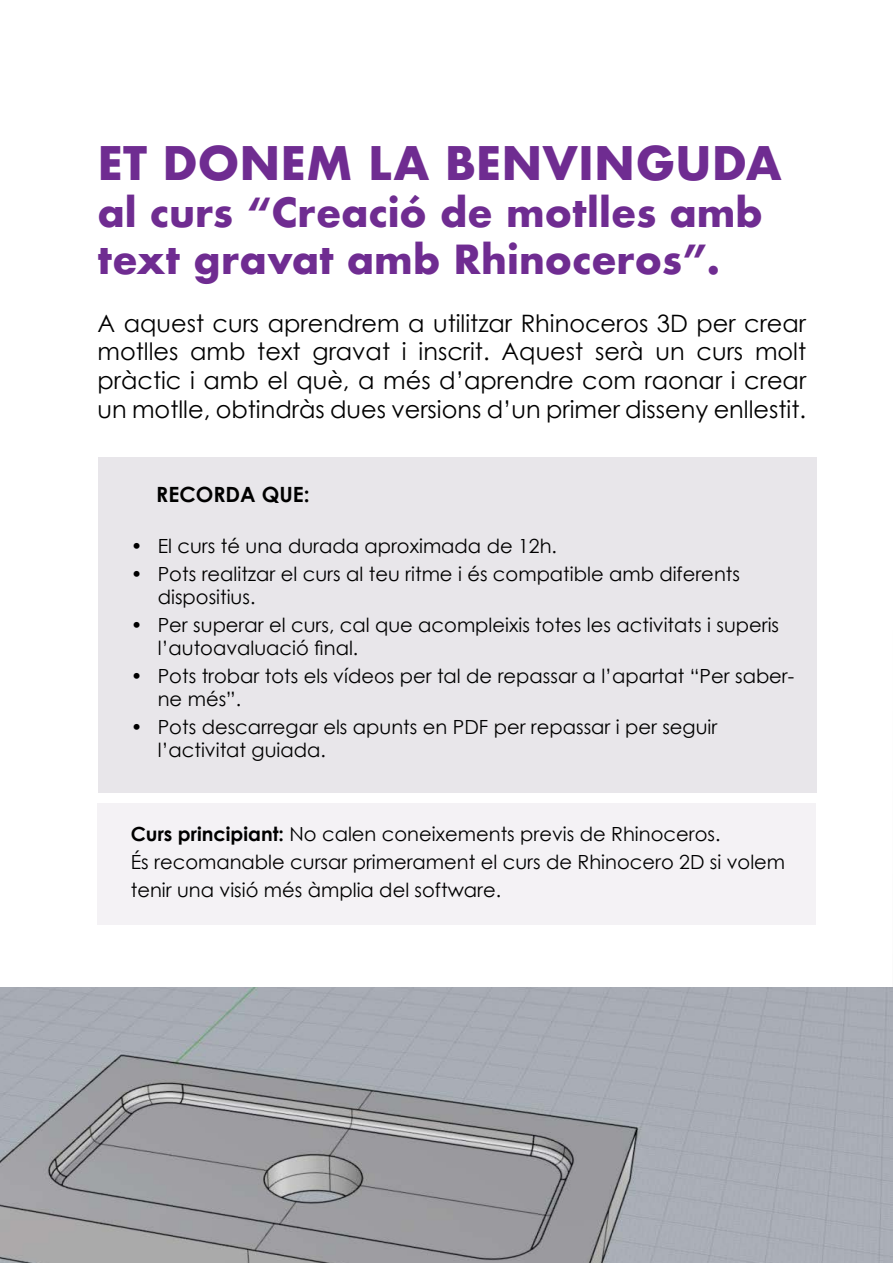
<style>
.page{position:relative;width:893px;height:1263px;background:#fff}
.page>*{position:absolute;margin:0;border:0;box-sizing:border-box;transform-origin:0 0}
.t1{font:700 45px "Futura";color:#6f2c91}
.t2{font:700 39px/46.8px "Futura";color:#6f2c91}
.t3{font:24px/28.8px "Century Gothic";color:#000;text-align:justify}
.t4{font:700 21px "Century Gothic";color:#000}
.t5{font:19.5px/23.4px "Century Gothic";color:#000}
.s1{font-weight:700}
</style>
<div class="page">
<div style="left:97px;top:804px;width:719px;height:121px;background:#f4f2f5"></div>
<img style="left:0;top:988px;width:893px;height:275px">
<div style="left:98px;top:457px;width:719px;height:335px;background:#e8e6ea"></div>
<h1 class="t1" style="left:97px;top:131px;width:686px">ET DONEM LA BENVINGUDA</h1>
<h2 class="t2" style="left:97px;top:189px;width:667px">al curs “Creació de motlles amb text gravat amb Rhinoceros”.</h2>
<p class="t3" style="left:97px;top:308px;width:710px">A aquest curs aprendrem a utilitzar Rhinoceros 3D per crear motlles amb text gravat i inscrit. Aquest serà un curs molt pràctic i amb el què, a més d’aprendre com raonar i crear un motlle, obtindràs dues versions d’un primer disseny enllestit.</p>
<p class="t4" style="left:156px;top:478px;width:155px">RECORDA QUE:</p>
<p class="t5" style="left:131px;top:534px;width:428px">• El curs té una durada aproximada de 12h.</p>
<p class="t5" style="left:158px;top:562px;width:584px;text-indent:-27px">• Pots realitzar el curs al teu ritme i és compatible amb diferents dispositius.</p>
<p class="t5" style="left:158px;top:613px;width:623px;text-indent:-27px">• Per superar el curs, cal que acompleixis totes les activitats i superis l’autoavaluació final.</p>
<p class="t5" style="left:158px;top:664px;width:638px;text-indent:-27px">• Pots trobar tots els vídeos per tal de repassar a l’apartat “Per saber&shy;ne més”.</p>
<p class="t5" style="left:158px;top:715px;width:561px;text-indent:-27px">• Pots descarregar els apunts en PDF per repassar i per seguir l’activitat guiada.</p>
<p class="t5" style="left:131px;top:820px;width:656px;line-height:27.6px"><span class="s1">Curs principiant:</span> No calen coneixements previs de Rhinoceros.<br>És recomanable cursar primerament el curs de Rhinocero 2D si volem tenir una visió més àmplia del software.</p>
</div>
